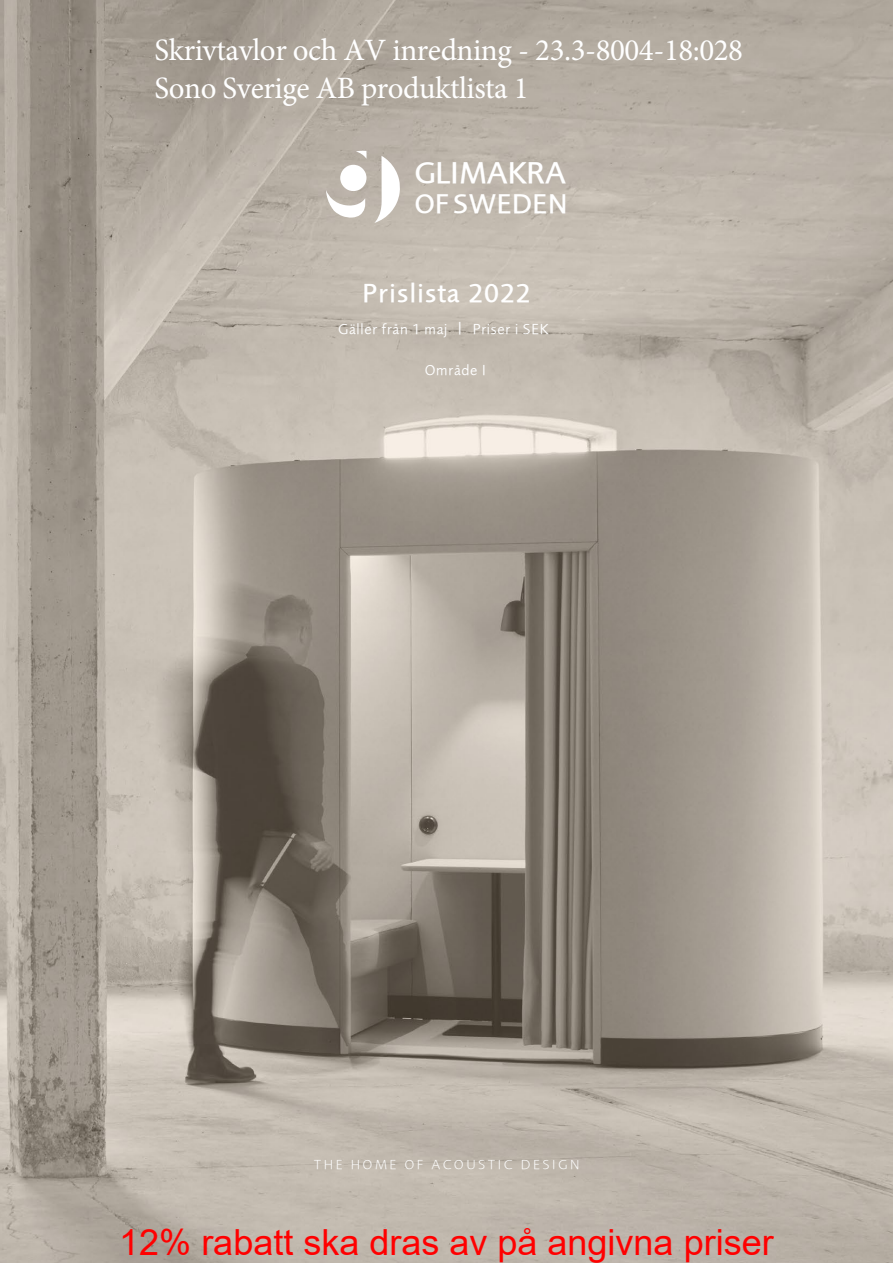
<style>
.page{position:relative;width:893px;height:1263px;background:#fff}
.page>*{position:absolute;margin:0;border:0;box-sizing:border-box;transform-origin:0 0}
.t1{font:36px "Arial";color:#f00}
.t2{font:31.05px/37.2px "Minion Pro";letter-spacing:-.015em;color:#fff}
.t3{font:500 31.05px "Foundry Sans";color:#fff}
.t4{font:500 28.05px "Foundry Sans";letter-spacing:.02em;color:#fff}
.t5{font:500 27px "Foundry Sans";letter-spacing:.05em;color:#fff}
.t6{font:15px "Foundry Sans";letter-spacing:.05em;color:#fff}
.t7{font:300 13.5px "Foundry Sans";letter-spacing:.2em;color:#fff}
</style>
<div class="page">
<img style="left:0;top:0;width:893px;height:1263px">
<svg style="left:356px;top:151px;width:11px;height:8px"></svg>
<svg style="left:326px;top:165px;width:40px;height:53px"></svg>
<svg style="left:374px;top:156px;width:26px;height:67px"></svg>
<p class="t2" style="left:155px;top:32px;width:590px">Skrivtavlor och AV inredning - 23.3-8004-18:028<br>Sono Sverige AB produktlista 1</p>
<p class="t3" style="left:414px;top:154px;width:153px">GLIMAKRA</p>
<p class="t4" style="left:414px;top:187px;width:154px">OF SWEDEN</p>
<p class="t5" style="left:363px;top:278px;width:169px">Prislista 2022</p>
<p class="t6" style="left:338px;top:320px;width:212px">Gäller från 1 maj | Priser i SEK</p>
<p class="t6" style="left:425px;top:361px;width:63px">Område I</p>
<p class="t7" style="left:314px;top:1157px;width:267px">THE HOME OF ACOUSTIC DESIGN</p>
<p class="t1" style="left:119px;top:1217px;width:656px">12% rabatt ska dras av på angivna priser</p>
</div>
